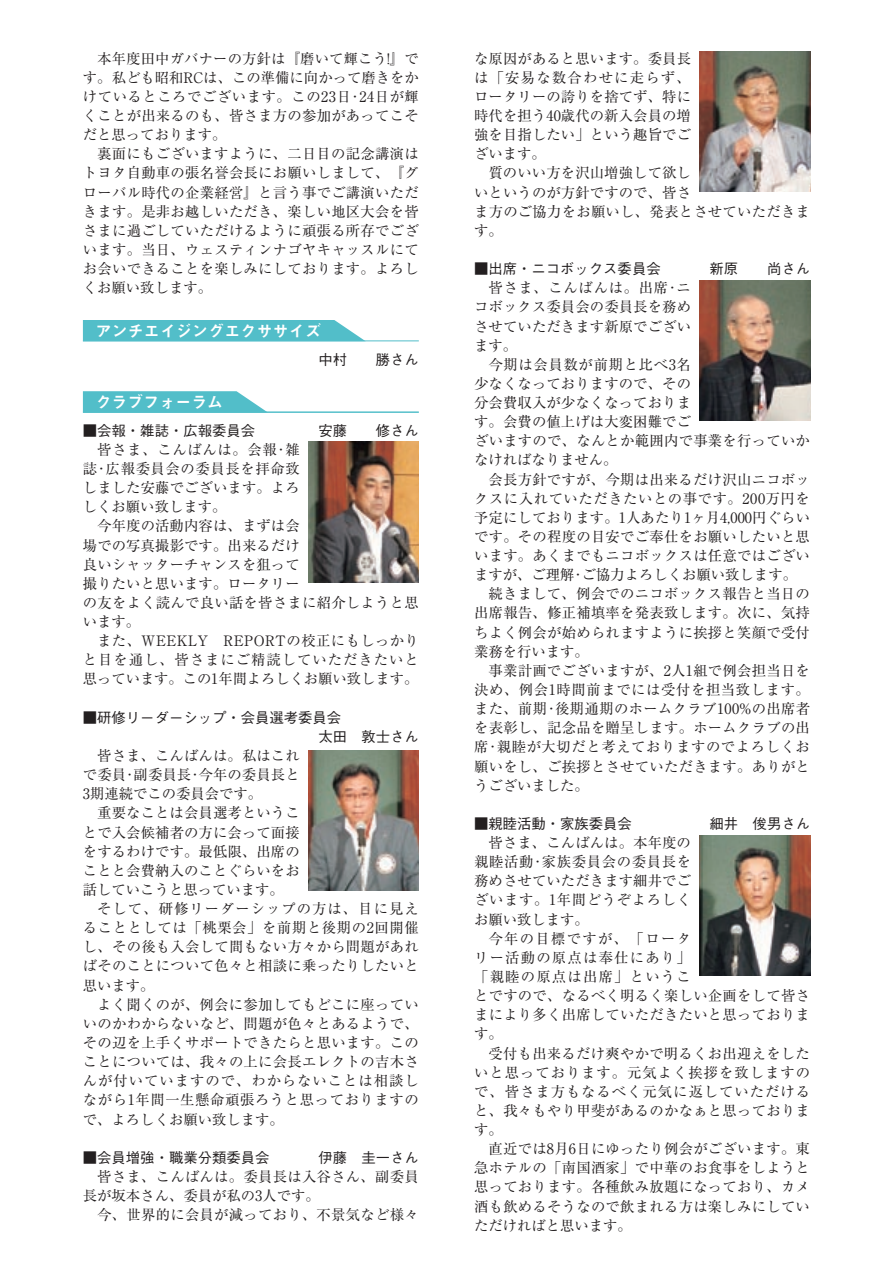
<style>
.page{position:relative;width:893px;height:1263px;background:#fff}
.page>*{position:absolute;margin:0;border:0;box-sizing:border-box;transform-origin:0 0}
.t1{font:15.9px "Midashi Go Pro MB31";letter-spacing:.01em;color:#fff}
.t2{font:14.4px/19.2px "Ryumin Pro";letter-spacing:.02em;color:#231f20;text-align:justify}
.t3{font:500 14.4px/19.2px "Gothic BBB Pro";color:#231f20}
.t4{font:14.4px "Ryumin Pro";letter-spacing:.04em;color:#231f20}
.t5{font:14.4px "Ryumin Pro";color:#231f20}
</style>
<div class="page">
<hr style="left:83px;top:340px;width:336px;height:1px;background:#52bec9">
<div style="left:83px;top:320px;width:283px;height:21px;background:#52bec9"></div>
<hr style="left:83px;top:412px;width:336px;height:1px;background:#00a0b0">
<svg style="left:83px;top:391px;width:185px;height:21px;background:#62c4ce"></svg>
<img style="left:308px;top:442px;width:111px;height:140px">
<img style="left:308px;top:750px;width:111px;height:140px">
<img style="left:699px;top:280px;width:111px;height:140px">
<img style="left:699px;top:835px;width:111px;height:140px">
<img style="left:699px;top:51px;width:111px;height:140px">
<p class="t2" style="left:83px;top:48px;width:338px;text-indent:14px">本年度田中ガバナーの方針は『磨いて輝こう!』です。私ども昭和RCは、この準備に向かって磨きをかけているところでございます。この23日･24日が輝くことが出来るのも、皆さま方の参加があってこそだと思っております。</p>
<p class="t2" style="left:83px;top:143px;width:337px;text-indent:14px">裏面にもございますように、二日目の記念講演はトヨタ自動車の張名誉会長にお願いしまして、『グローバル時代の企業経営』と言う事でご講演いただきます。是非お越しいただき、楽しい地区大会を皆さまに過ごしていただけるように頑張る所存でございます。当日、ウェスティンナゴヤキャッスルにてお会いできることを楽しみにしております。よろしくお願い致します。</p>
<p class="t1" style="left:96px;top:318px;width:227px">アンチエイジングエクササイズ</p>
<p class="t3" style="left:318px;top:348px;width:102px">中村　　勝さん</p>
<p class="t1" style="left:96px;top:389px;width:129px">クラブフォーラム</p>
<p class="t3" style="left:304px;top:419px;width:116px">　安藤　　修さん</p>
<p class="t3" style="left:83px;top:419px;width:174px">■会報・雑誌・広報委員会</p>
<p class="t2" style="left:83px;top:439px;width:218px;text-indent:14px">皆さま、こんばんは。会報雑･誌･広報委員会の委員長を拝命致しました安藤でございます。よろしくお願い致します。</p>
<p class="t2" style="left:83px;top:515px;width:337px;text-align:left;text-indent:14px">今年度の活動内容は、まずは会<br>場での写真撮影です。出来るだけ<br>良いシャッターチャンスを狙って<br>撮りたいと思います。ロータリー<br>の友をよく読んで良い話を皆さまに紹介しようと思います。</p>
<p class="t2" style="left:83px;top:630px;width:338px;text-indent:14px">また、WEEKLY　REPORTの校正にもしっかりと目を通し、皆さまにご精読していただきたいと思っています。この1年間よろしくお願い致します。</p>
<p class="t3" style="left:304px;top:706px;width:116px;text-indent:-221px">■研修リーダーシップ・会員選考委員会<br>　太田　敦士さん</p>
<p class="t2" style="left:83px;top:745px;width:218px;text-indent:14px">皆さま、こんばんは。私はこれで委員･副委員長･今年の委員長と3期連続でこの委員会です。</p>
<p class="t2" style="left:83px;top:802px;width:218px;text-indent:14px">重要なことは会員選考ということで入会候補者の方に会って面接をするわけです。最低限、出席のことと会費納入のことぐらいをお話していこうと思っています。</p>
<p class="t2" style="left:83px;top:898px;width:337px;text-indent:14px">そして、研修リーダーシップの方は、目に見えることとしては「桃栗会」を前期と後期の2回開催し、その後も入会して間もない方々から問題があればそのことについて色々と相談に乗ったりしたいと思います。</p>
<p class="t2" style="left:83px;top:994px;width:337px;text-indent:14px">よく聞くのが、例会に参加してもどこに座っていいのかわからないなど、問題が色々とあるようで、その辺を上手くサポートできたらと思います。このことについては、我々の上に会長エレクトの吉木さんが付いていますので、わからないことは相談しながら1年間一生懸命頑張ろうと思っておりますので、よろしくお願い致します。</p>
<p class="t3" style="left:304px;top:1146px;width:116px">　伊藤　圭一さん</p>
<p class="t3" style="left:83px;top:1146px;width:188px">■会員増強・職業分類委員会</p>
<p class="t2" style="left:83px;top:1166px;width:337px;text-indent:14px">皆さま、こんばんは。委員長は入谷さん、副委員長が坂本さん、委員が私の3人です。</p>
<p class="t2" style="left:97px;top:1204px;width:323px">今、世界的に会員が減っており、不景気など様々</p>
<p class="t2" style="left:474px;top:48px;width:218px">な原因があると思います。委員長は「安易な数合わせに走らず、ロータリーの誇りを捨てず、特に時代を担う40歳代の新入会員の増強を目指したい」という趣旨でございます。</p>
<p class="t2" style="left:474px;top:162px;width:337px;text-align:left;text-indent:14px">質のいい方を沢山増強して欲し<br>いというのが方針ですので、皆さ<br>ま方のご協力をお願いし、発表とさせていただきます。</p>
<p class="t3" style="left:695px;top:257px;width:116px">　新原　　尚さん</p>
<p class="t3" style="left:474px;top:257px;width:188px">■出席・ニコボックス委員会</p>
<p class="t2" style="left:474px;top:277px;width:218px;text-indent:14px">皆さま、こんばんは。出席ニ･コボックス委員会の委員長を務めさせていただきます新原でございます。</p>
<p class="t2" style="left:474px;top:354px;width:337px;text-align:left;text-indent:14px">今期は会員数が前期と比べ名3<br>少なくなっておりますので、その<br>分会費収入が少なくなっておりま<br>す。会費の値上げは大変困難でご<br>ざいますので、なんとか範囲内で事業を行っていかなければなりません。</p>
<p class="t2" style="left:488px;top:469px;width:323px">会長方針ですが、今期は出来るだけ沢山ニコボッ</p>
<p class="t4" style="left:474px;top:487px;width:337px">クスに入れていただきたいとの事です。200万円を</p>
<p class="t2" style="left:474px;top:507px;width:337px">予定にしております。1人あたり1ヶ月4,000円ぐらい</p>
<p class="t2" style="left:474px;top:526px;width:337px">です。その程度の目安でご奉仕をお願いしたいと思</p>
<p class="t2" style="left:474px;top:545px;width:337px">います。あくまでもニコボックスは任意ではござい</p>
<p class="t5" style="left:474px;top:563px;width:324px">ますが、ご理解･ご協力よろしくお願い致します。</p>
<p class="t2" style="left:488px;top:583px;width:323px">続きまして、例会でのニコボックス報告と当日の</p>
<p class="t2" style="left:474px;top:602px;width:337px">出席報告、修正補填率を発表致します。次に、気持</p>
<p class="t2" style="left:474px;top:622px;width:337px">ちよく例会が始められますように挨拶と笑顔で受付</p>
<p class="t5" style="left:474px;top:640px;width:116px">業務を行います。</p>
<p class="t2" style="left:488px;top:660px;width:323px">事業計画でございますが、人2 1組で例会担当日を</p>
<p class="t4" style="left:474px;top:678px;width:337px">決め、例会1時間前までには受付を担当致します。</p>
<p class="t2" style="left:474px;top:698px;width:338px">また、前期･後期通期のホームクラブ100%の出席者</p>
<p class="t2" style="left:474px;top:717px;width:337px">を表彰し、記念品を贈呈します。ホームクラブの出</p>
<p class="t4" style="left:474px;top:736px;width:337px">席･親睦が大切だと考えておりますのでよろしくお</p>
<p class="t2" style="left:474px;top:755px;width:337px">願いをし、ご挨拶とさせていただきます。ありがと</p>
<p class="t5" style="left:474px;top:774px;width:116px">うございました。</p>
<p class="t3" style="left:695px;top:812px;width:116px">　細井　俊男さん</p>
<p class="t3" style="left:474px;top:812px;width:159px">■親睦活動・家族委員会</p>
<p class="t2" style="left:474px;top:832px;width:218px;text-indent:14px">皆さま、こんばんは。本年度の親睦活動･家族委員会の委員長を務めさせていただきます細井でございます。1年間どうぞよろしくお願い致します。</p>
<p class="t2" style="left:474px;top:928px;width:337px;text-align:left;text-indent:14px">今年の目標ですが、「ロータ<br>リー活動の原点は奉仕にあり「<br>「親睦の原点は出席」というこ<br>とですので、なるべく明るく楽しい企画をして皆さまにより多く出席していただきたいと思っております。</p>
<p class="t2" style="left:474px;top:1042px;width:337px;text-indent:14px">受付も出来るだけ爽やかで明るくお出迎えをしたいと思っております。元気よく挨拶を致しますので、皆さま方もなるべく元気に返していただけると、我々もやり甲斐があるのかなぁと思っております。</p>
<p class="t2" style="left:474px;top:1138px;width:337px;text-indent:14px">直近では月8 6日にゆったり例会がございます。東急ホテルの「南国酒家」で中華のお食事をしようと思っております。各種飲み放題になっており、カメ酒も飲めるそうなので飲まれる方は楽しみにしていただければと思います。</p>
</div>
